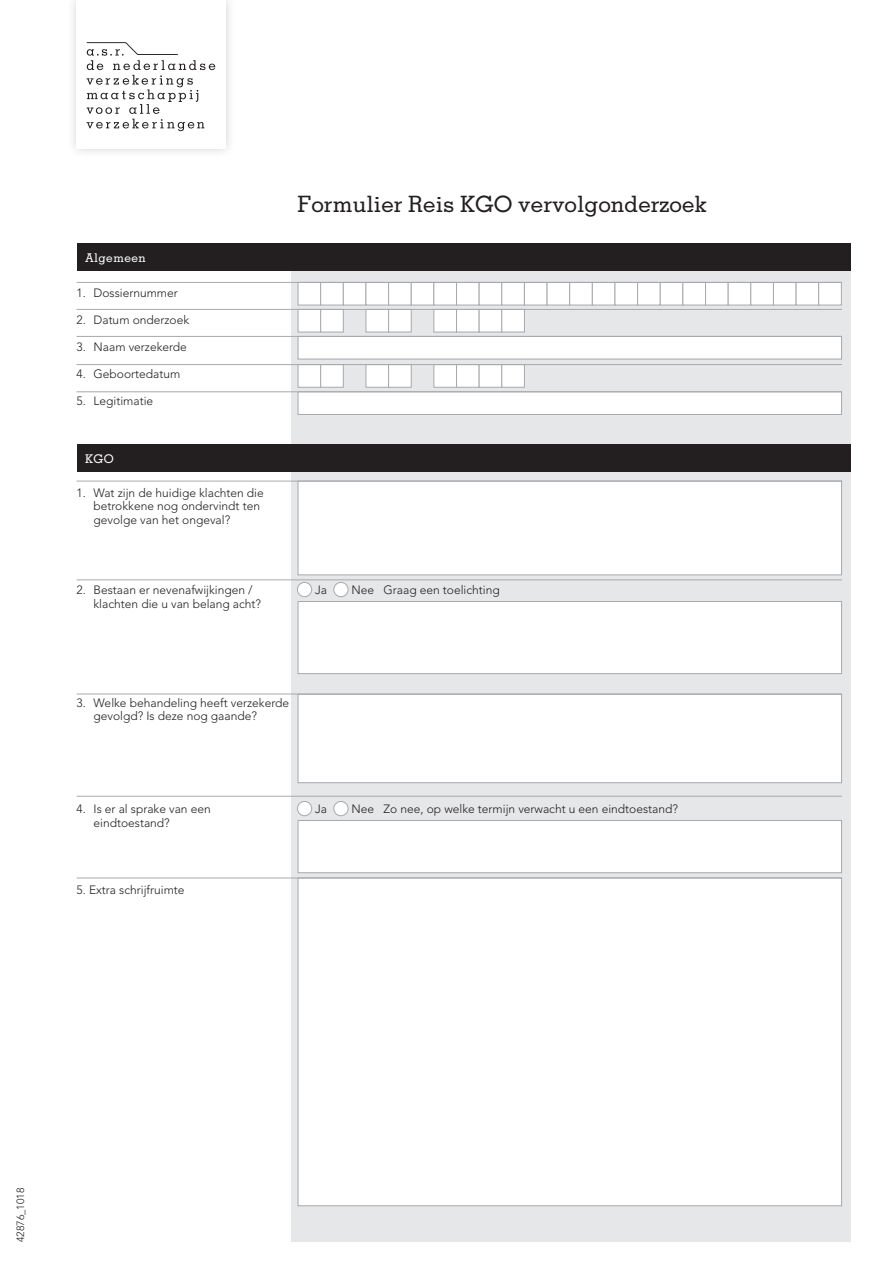
<style>
.page{position:relative;width:893px;height:1263px;background:#fff}
.page>*{position:absolute;margin:0;border:0;box-sizing:border-box;transform-origin:0 0}
._01_Titel{font:500 22.5px "Memphis";color:#231f20}
.Tekst_voor_invulveld{font:300 12px/13.5px "Avenir LT Std";color:#231f20}
.Tekst_voor_invulveld-2{font:500 12px "Memphis";letter-spacing:.035em;color:#fff}
.Tekst_voor_invulveld-3{font:300 10.5px "Avenir LT Std";color:#231f20}
</style>
<div class="page">
<div style="left:291px;top:255px;width:559px;height:987px;background:#e6e7e9"></div>
<div style="left:297px;top:582px;width:15px;height:15px;background:#fff;border-radius:50%"></div>
<div style="left:297px;top:582px;width:15px;height:15px;border:1px solid #a8a9ad;border-radius:50%"></div>
<div style="left:334px;top:582px;width:14px;height:15px;background:#fff;border-radius:50%"></div>
<div style="left:333px;top:582px;width:15px;height:15px;border:1px solid #a8a9ad;border-radius:50%"></div>
<div style="left:297px;top:801px;width:15px;height:15px;background:#fff;border-radius:50%"></div>
<div style="left:297px;top:801px;width:15px;height:15px;border:1px solid #a8a9ad;border-radius:50%"></div>
<div style="left:334px;top:801px;width:14px;height:15px;background:#fff;border-radius:50%"></div>
<div style="left:333px;top:801px;width:15px;height:15px;border:1px solid #a8a9ad;border-radius:50%"></div>
<div style="left:77px;top:243px;width:773px;height:27px;background:#231f20"></div>
<div style="left:298px;top:282px;width:23px;height:23px;background:#fff;border:1px solid #a8a9ad"></div>
<div style="left:320px;top:282px;width:24px;height:23px;background:#fff;border:1px solid #a8a9ad"></div>
<div style="left:343px;top:282px;width:23px;height:23px;background:#fff;border:1px solid #a8a9ad"></div>
<div style="left:366px;top:282px;width:23px;height:23px;background:#fff;border:1px solid #a8a9ad"></div>
<div style="left:388px;top:282px;width:24px;height:23px;background:#fff;border:1px solid #a8a9ad"></div>
<div style="left:411px;top:282px;width:23px;height:23px;background:#fff;border:1px solid #a8a9ad"></div>
<div style="left:433px;top:282px;width:24px;height:23px;background:#fff;border:1px solid #a8a9ad"></div>
<div style="left:456px;top:282px;width:23px;height:23px;background:#fff;border:1px solid #a8a9ad"></div>
<div style="left:479px;top:282px;width:23px;height:23px;background:#fff;border:1px solid #a8a9ad"></div>
<div style="left:501px;top:282px;width:24px;height:23px;background:#fff;border:1px solid #a8a9ad"></div>
<div style="left:524px;top:282px;width:23px;height:23px;background:#fff;border:1px solid #a8a9ad"></div>
<div style="left:547px;top:282px;width:23px;height:23px;background:#fff;border:1px solid #a8a9ad"></div>
<div style="left:569px;top:282px;width:24px;height:23px;background:#fff;border:1px solid #a8a9ad"></div>
<div style="left:592px;top:282px;width:23px;height:23px;background:#fff;border:1px solid #a8a9ad"></div>
<div style="left:615px;top:282px;width:23px;height:23px;background:#fff;border:1px solid #a8a9ad"></div>
<div style="left:637px;top:282px;width:24px;height:23px;background:#fff;border:1px solid #a8a9ad"></div>
<div style="left:660px;top:282px;width:23px;height:23px;background:#fff;border:1px solid #a8a9ad"></div>
<div style="left:682px;top:282px;width:24px;height:23px;background:#fff;border:1px solid #a8a9ad"></div>
<div style="left:705px;top:282px;width:23px;height:23px;background:#fff;border:1px solid #a8a9ad"></div>
<div style="left:728px;top:282px;width:23px;height:23px;background:#fff;border:1px solid #a8a9ad"></div>
<div style="left:750px;top:282px;width:24px;height:23px;background:#fff;border:1px solid #a8a9ad"></div>
<div style="left:773px;top:282px;width:23px;height:23px;background:#fff;border:1px solid #a8a9ad"></div>
<div style="left:796px;top:282px;width:23px;height:23px;background:#fff;border:1px solid #a8a9ad"></div>
<div style="left:818px;top:282px;width:24px;height:23px;background:#fff;border:1px solid #a8a9ad"></div>
<hr style="left:77px;top:282px;width:765px;height:1px;background:#a8a9ad">
<div style="left:298px;top:309px;width:23px;height:23px;background:#fff;border:1px solid #a8a9ad"></div>
<div style="left:320px;top:309px;width:24px;height:23px;background:#fff;border:1px solid #a8a9ad"></div>
<div style="left:366px;top:309px;width:23px;height:23px;background:#fff;border:1px solid #a8a9ad"></div>
<div style="left:388px;top:309px;width:24px;height:23px;background:#fff;border:1px solid #a8a9ad"></div>
<div style="left:433px;top:309px;width:24px;height:23px;background:#fff;border:1px solid #a8a9ad"></div>
<div style="left:456px;top:309px;width:23px;height:23px;background:#fff;border:1px solid #a8a9ad"></div>
<div style="left:479px;top:309px;width:23px;height:23px;background:#fff;border:1px solid #a8a9ad"></div>
<div style="left:501px;top:309px;width:24px;height:23px;background:#fff;border:1px solid #a8a9ad"></div>
<hr style="left:77px;top:309px;width:765px;height:1px;background:#a8a9ad">
<div style="left:298px;top:336px;width:544px;height:23px;background:#fff;border:1px solid #a8a9ad"></div>
<hr style="left:77px;top:336px;width:765px;height:1px;background:#a8a9ad">
<div style="left:298px;top:364px;width:23px;height:24px;background:#fff;border:1px solid #a8a9ad"></div>
<div style="left:320px;top:364px;width:24px;height:24px;background:#fff;border:1px solid #a8a9ad"></div>
<div style="left:366px;top:364px;width:23px;height:24px;background:#fff;border:1px solid #a8a9ad"></div>
<div style="left:388px;top:364px;width:24px;height:24px;background:#fff;border:1px solid #a8a9ad"></div>
<div style="left:433px;top:364px;width:24px;height:24px;background:#fff;border:1px solid #a8a9ad"></div>
<div style="left:456px;top:364px;width:23px;height:24px;background:#fff;border:1px solid #a8a9ad"></div>
<div style="left:479px;top:364px;width:23px;height:24px;background:#fff;border:1px solid #a8a9ad"></div>
<div style="left:501px;top:364px;width:24px;height:24px;background:#fff;border:1px solid #a8a9ad"></div>
<hr style="left:77px;top:364px;width:765px;height:1px;background:#a8a9ad">
<div style="left:298px;top:391px;width:544px;height:24px;background:#fff;border:1px solid #a8a9ad"></div>
<hr style="left:77px;top:391px;width:765px;height:1px;background:#a8a9ad">
<div style="left:298px;top:481px;width:544px;height:94px;background:#fff;border:1px solid #a8a9ad"></div>
<hr style="left:77px;top:481px;width:765px;height:1px;background:#a8a9ad">
<div style="left:298px;top:601px;width:544px;height:73px;background:#fff;border:1px solid #a8a9ad"></div>
<hr style="left:77px;top:579px;width:765px;height:1px;background:#a8a9ad">
<div style="left:298px;top:820px;width:544px;height:53px;background:#fff;border:1px solid #a8a9ad"></div>
<hr style="left:77px;top:796px;width:765px;height:1px;background:#a8a9ad">
<div style="left:298px;top:878px;width:544px;height:328px;background:#fff;border:1px solid #a8a9ad"></div>
<hr style="left:77px;top:877px;width:765px;height:1px;background:#a8a9ad">
<div style="left:66px;top:0;width:170px;height:159px;background:#231f20;opacity:.2"></div>
<div style="left:77px;top:0;width:149px;height:149px;background:#fff"></div>
<svg style="left:87px;top:42px;width:128px;height:89px"></svg>
<div style="left:77px;top:444px;width:773px;height:27px;background:#231f20"></div>
<div style="left:298px;top:694px;width:544px;height:89px;background:#fff;border:1px solid #a8a9ad"></div>
<hr style="left:77px;top:694px;width:765px;height:1px;background:#a8a9ad">
<p class="Tekst_voor_invulveld-2" style="left:85px;top:250px;width:62px">Algemeen</p>
<p class="Tekst_voor_invulveld" style="left:77px;top:286px;width:103px">1. Dossiernummer</p>
<p class="Tekst_voor_invulveld" style="left:77px;top:313px;width:114px">2. Datum onderzoek</p>
<p class="Tekst_voor_invulveld" style="left:77px;top:340px;width:112px">3. Naam verzekerde</p>
<p class="Tekst_voor_invulveld" style="left:77px;top:367px;width:105px">4. Geboortedatum</p>
<p class="Tekst_voor_invulveld" style="left:77px;top:394px;width:78px">5. Legitimatie</p>
<p class="Tekst_voor_invulveld-2" style="left:85px;top:451px;width:30px">KGO</p>
<p class="Tekst_voor_invulveld" style="left:94px;top:486px;width:172px;text-indent:-17px">1. Wat zijn de huidige klachten die betrokkene nog ondervindt ten gevolge van het ongeval?</p>
<p class="_01_Titel" style="left:298px;top:190px;width:411px">Formulier Reis KGO vervolgonderzoek</p>
<p class="Tekst_voor_invulveld" style="left:77px;top:583px;width:178px">2. Bestaan er nevenafwijkingen /</p>
<p class="Tekst_voor_invulveld" style="left:315px;top:583px;width:14px">Ja</p>
<p class="Tekst_voor_invulveld" style="left:352px;top:583px;width:150px">Nee Graag een toelichting</p>
<p class="Tekst_voor_invulveld" style="left:94px;top:597px;width:169px">klachten die u van belang acht?</p>
<p class="Tekst_voor_invulveld" style="left:94px;top:696px;width:197px;text-indent:-17px">3. Welke behandeling heeft verzekerde gevolgd? Is deze nog gaande?</p>
<p class="Tekst_voor_invulveld" style="left:77px;top:802px;width:136px">4. Is er al sprake van een</p>
<p class="Tekst_voor_invulveld" style="left:315px;top:802px;width:14px">Ja</p>
<p class="Tekst_voor_invulveld" style="left:352px;top:802px;width:328px">Nee Zo nee, op welke termijn verwacht u een eindtoestand?</p>
<p class="Tekst_voor_invulveld" style="left:94px;top:816px;width:78px">eindtoestand?</p>
<p class="Tekst_voor_invulveld" style="left:77px;top:883px;width:110px">5. Extra schrijfruimte</p>
<p class="Tekst_voor_invulveld-3" style="left:14px;top:1242px;width:56px;rotate:-90deg">42876_1018</p>
</div>
